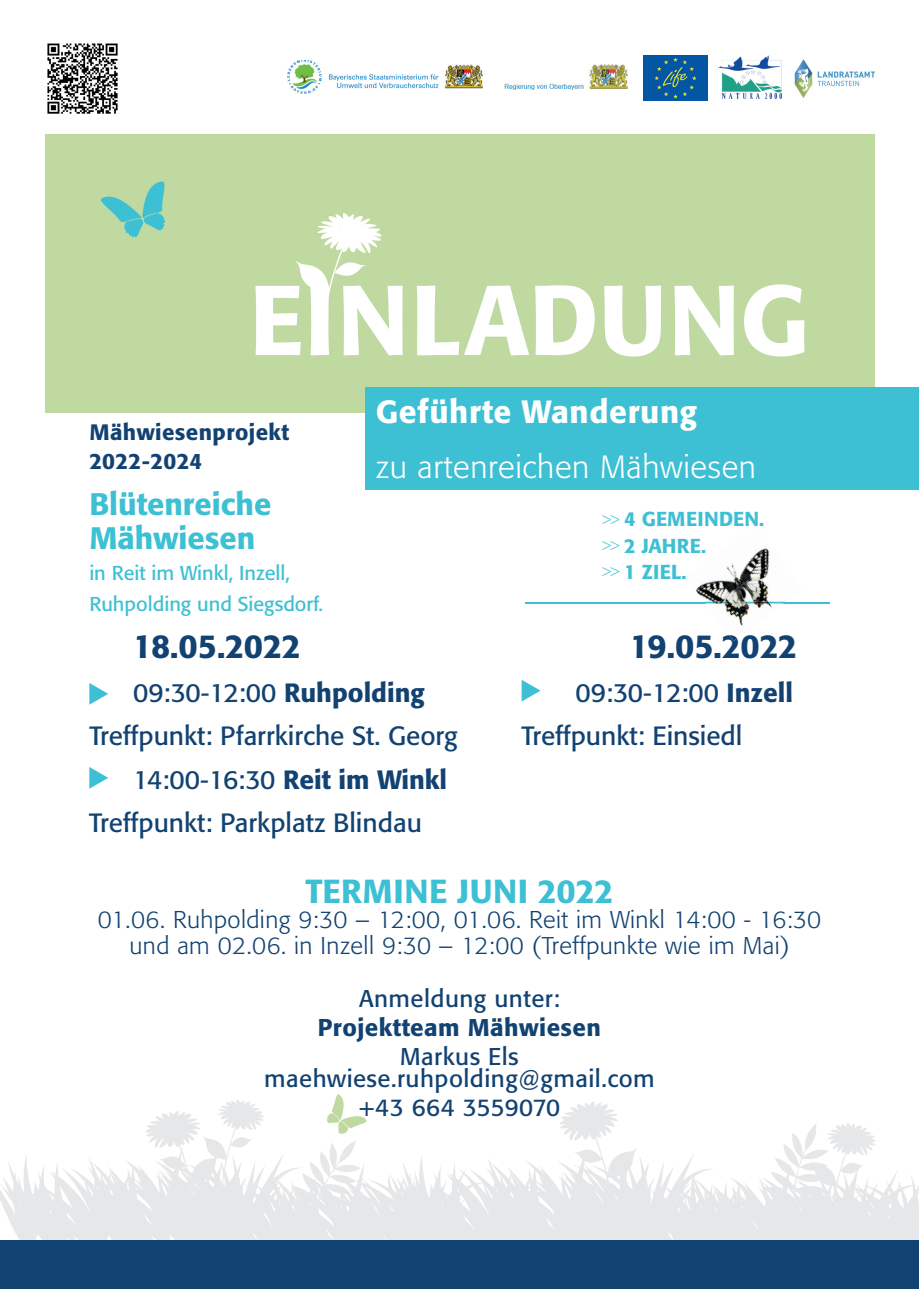
<style>
.page{position:relative;width:919px;height:1289px;background:#fff}
.page>*{position:absolute;margin:0;border:0;box-sizing:border-box;transform-origin:0 0}
.t1{font:500 98.1px "Formata";letter-spacing:.01em;color:#fff}
.t2{font:500 33px "Formata";letter-spacing:-.02em;color:#124271}
.t3{font:500 33px "Formata";letter-spacing:.02em;color:#3dc0d3}
.t4{font:300 31.8px "Formata";letter-spacing:.02em;color:#fff}
.t5{font:500 31.8px "Formata";letter-spacing:.02em;color:#fff}
.t6{font:500 30.75px/34.3px "Formata";color:#3dc0d3}
.t7{font:26.1px/43.7px "Formata";color:#124271}
.t8{font:300 24px/25.5px "Formata";letter-spacing:.02em;color:#124271;text-align:center}
.t9{font:24px/22.5px "Formata";letter-spacing:.02em;color:#124271;text-align:center}
.t10{font:500 24px "Formata";letter-spacing:.02em;color:#124271}
.t11{font:24px "Formata";color:#124271}
.t12{font:500 22.05px/29.4px "Formata";letter-spacing:.02em;color:#124271}
.t13{font:19.95px/30.8px "Formata";color:#3dc0d3}
.t14{font:500 19.95px/26.2px "Formata";color:#3dc0d3}
.s1{font-weight:300;font-size:12.45px}
.s2{font-weight:500}
</style>
<div class="page">
<svg style="left:0;top:1094px;width:918px;height:146px"></svg>
<div style="left:45px;top:134px;width:829px;height:278px;background:#bfd9a1"></div>
<div style="left:365px;top:387px;width:553px;height:102px;background:#3dc0d3"></div>
<svg style="left:296px;top:213px;width:86px;height:128px"></svg>
<img style="left:644px;top:55px;width:63px;height:46px">
<img style="left:794px;top:59px;width:80px;height:39px">
<img style="left:718px;top:55px;width:63px;height:44px">
<img style="left:288px;top:60px;width:194px;height:34px">
<img style="left:504px;top:64px;width:123px;height:26px">
<svg style="left:101px;top:181px;width:65px;height:57px"></svg>
<div style="left:0;top:1240px;width:918px;height:48px;background:#124271"></div>
<svg style="left:89px;top:683px;width:19px;height:21px"></svg>
<svg style="left:521px;top:679px;width:19px;height:22px"></svg>
<svg style="left:89px;top:767px;width:19px;height:21px"></svg>
<img style="left:47px;top:43px;width:71px;height:71px">
<hr style="left:525px;top:601px;width:304px;height:2px;background:#3dc0d3">
<img style="left:696px;top:580px;width:24px;height:21px">
<img style="left:720px;top:526px;width:50px;height:57px">
<img style="left:719px;top:583px;width:25px;height:18px">
<img style="left:744px;top:557px;width:26px;height:44px">
<img style="left:705px;top:603px;width:39px;height:23px">
<img style="left:744px;top:603px;width:39px;height:13px">
<svg style="left:729px;top:635px;width:8px;height:6px"></svg>
<img style="left:704px;top:601px;width:40px;height:2px">
<img style="left:744px;top:601px;width:41px;height:2px">
<h1 class="t1" style="left:249px;top:260px;width:561px">EINLADUNG</h1>
<p class="t12" style="left:89px;top:417px;width:201px">Mähwiesenprojekt<br>2022-2024</p>
<p class="t6" style="left:89px;top:486px;width:183px">Blütenreiche<br>Mähwiesen</p>
<p class="t13" style="left:89px;top:557px;width:235px">in Reit im Winkl, Inzell,<br>Ruhpolding und Siegsdorf.</p>
<p class="t5" style="left:376px;top:392px;width:323px">Geführte Wanderung</p>
<p class="t4" style="left:376px;top:448px;width:382px">zu artenreichen Mähwiesen</p>
<p class="t14" style="left:602px;top:506px;width:163px"><span class="s1">&gt;&gt;</span> 4 GEMEINDEN. <span class="s1">&gt;&gt;</span> 2 JAHRE.<br><span class="s1">&gt;&gt;</span> 1 ZIEL.</p>
<p class="t2" style="left:133px;top:626px;width:169px">18.05.2022</p>
<p class="t2" style="left:629px;top:626px;width:169px">19.05.2022</p>
<p class="t7" style="left:133px;top:670px;width:293px">09:30-12:00 <span class="s2">Ruhpolding</span></p>
<p class="t7" style="left:575px;top:670px;width:219px">09:30-12:00 <span class="s2">Inzell</span></p>
<p class="t7" style="left:89px;top:714px;width:370px">Treffpunkt: Pfarrkirche St. Georg</p>
<p class="t7" style="left:521px;top:714px;width:222px">Treffpunkt: Einsiedl</p>
<p class="t7" style="left:89px;top:757px;width:359px;text-indent:44px">14:00-16:30 <span class="s2">Reit im Winkl<br></span>Treffpunkt: Parkplatz Blindau</p>
<p class="t3" style="left:305px;top:871px;width:310px">TERMINE JUNI 2022</p>
<p class="t8" style="left:98px;top:907px;width:725px">01.06. Ruhpolding 9:30 – 12:00, 01.06. Reit im Winkl 14:00 - 16:30 und am 02.06. in Inzell 9:30 – 12:00 (Treffpunkte wie im Mai)</p>
<p class="t9" style="left:359px;top:987px;width:202px">Anmeldung unter:</p>
<p class="t10" style="left:318px;top:1012px;width:285px">Projektteam Mähwiesen</p>
<p class="t9" style="left:264px;top:1044px;width:392px">Markus Els maehwiese.ruhpolding@gmail.com</p>
<p class="t11" style="left:359px;top:1092px;width:203px">+43 664 3559070</p>
</div>
